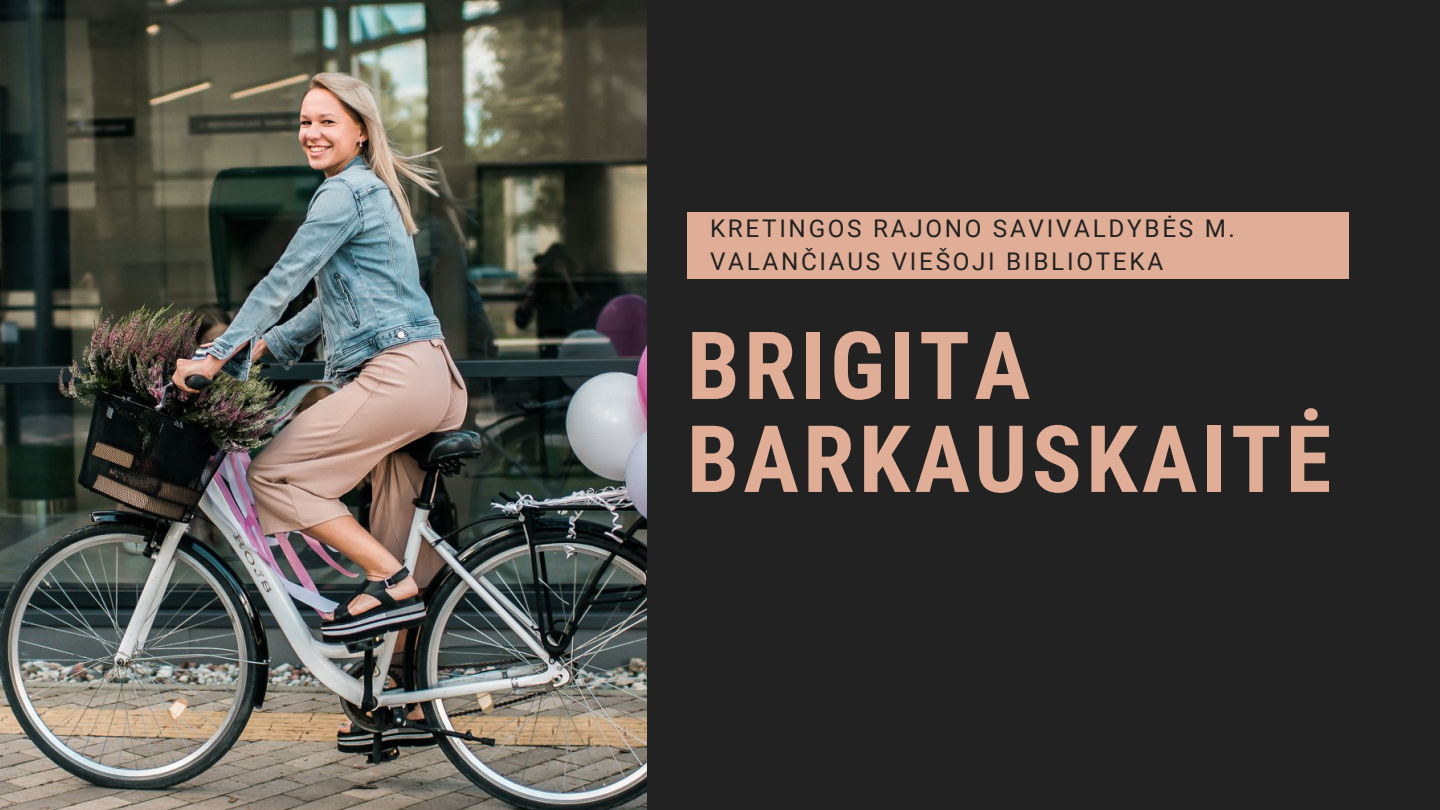
<style>
.page{position:relative;width:1440px;height:810px;background:#222}
.page>*{position:absolute;margin:0;border:0;box-sizing:border-box;transform-origin:0 0}
.t1{font:700 94.1px "Roboto Condensed";letter-spacing:.045em;color:#e0ae97}
.t2{font:700 93.1px "Roboto Condensed";letter-spacing:.045em;color:#e0ae97}
.t3{font:24.3px/33.4px "Roboto";letter-spacing:.11em;color:#222}
</style>
<div class="page">
<div style="left:687px;top:212px;width:662px;height:67px;background:#e0ae97"></div>
<img style="left:0;top:0;width:646px;height:810px">
<p class="t3" style="left:710px;top:212px;width:526px">KRETINGOS RAJONO SAVIVALDYBĖS M.<br>VALANČIAUS VIEŠOJI BIBLIOTEKA</p>
<h1 class="t1" style="left:687px;top:312px;width:345px">BRIGITA</h1>
<h2 class="t2" style="left:687px;top:406px;width:646px">BARKAUSKAITĖ</h2>
</div>
